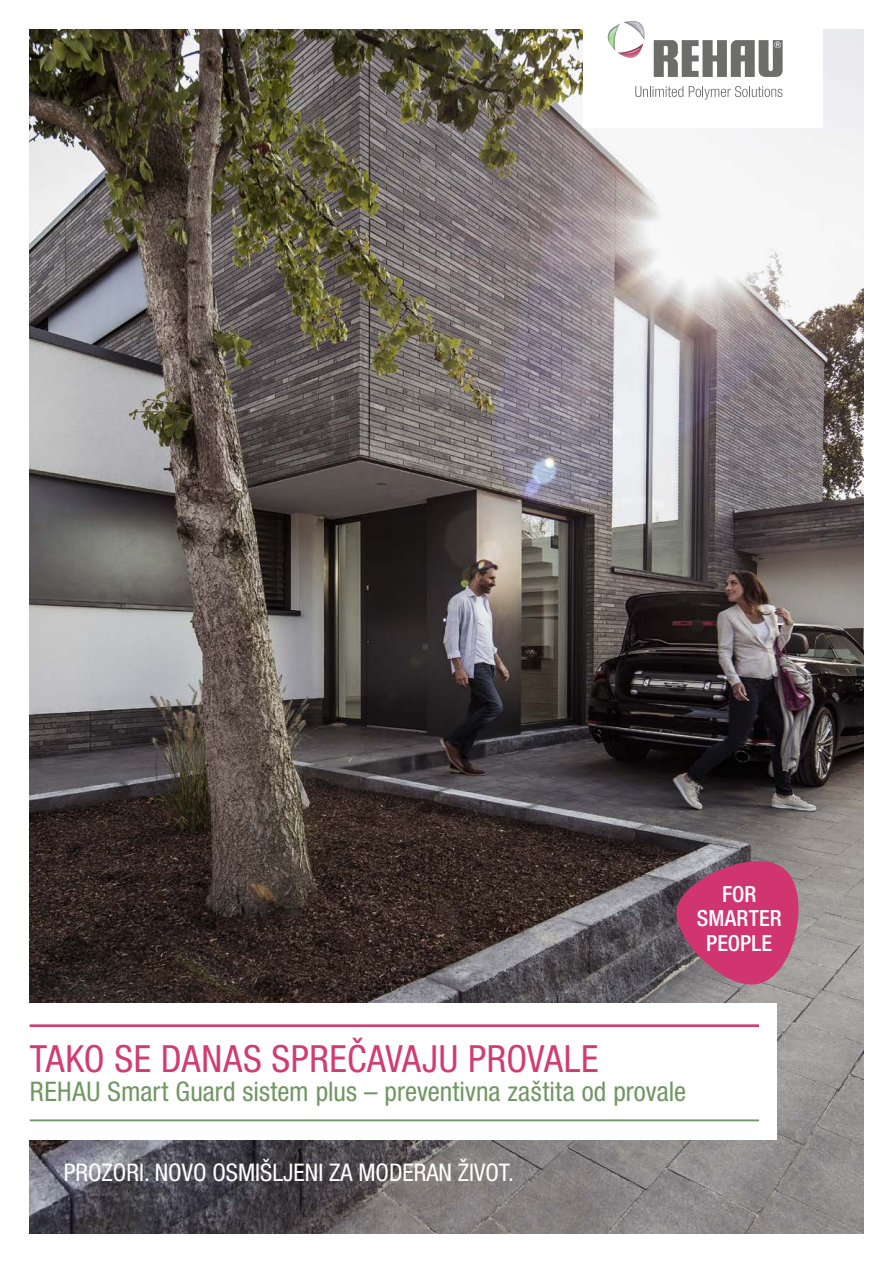
<style>
.page{position:relative;width:893px;height:1263px;background:#fff}
.page>*{position:absolute;margin:0;border:0;box-sizing:border-box;transform-origin:0 0}
.Cover_page_headline{font:condensed 37.5px "Helvetica Neue LTW1 G";letter-spacing:.015em;color:#d13c73}
.Cover_page_subline{font:condensed 27px "Helvetica Neue LTW1 G";letter-spacing:.005em;color:#709763}
.t1{font:condensed 24.3px "Helvetica Neue LTW1 G";color:#fff}
.t2{font:500 condensed 22.2px/24.5px "Helvetica Neue LTW1 G";color:#fff;text-align:center}
</style>
<div class="page">
<img style="left:30px;top:30px;width:833px;height:1203px">
<svg style="left:676px;top:861px;width:123px;height:123px;background:#bc4773"></svg>
<div style="left:0;top:1003px;width:776px;height:137px;background:#fff"></div>
<hr style="left:30px;top:1024px;width:729px;height:3px;background:#d13c73">
<hr style="left:30px;top:1119px;width:729px;height:2px;background:#709763">
<div style="left:583px;top:0;width:240px;height:127px;background:#fff"></div>
<svg style="left:635px;top:86px;width:48px;height:11px"></svg>
<svg style="left:689px;top:86px;width:93px;height:14px"></svg>
<svg style="left:654px;top:40px;width:129px;height:37px"></svg>
<svg style="left:608px;top:21px;width:36px;height:37px"></svg>
<p class="t2" style="left:697px;top:881px;width:86px">FOR<br>SMARTER<br>PEOPLE</p>
<p class="Cover_page_headline" style="left:30px;top:1036px;width:570px">TAKO SE DANAS SPREČAVAJU PROVALE</p>
<p class="Cover_page_subline" style="left:30px;top:1075px;width:658px">REHAU Smart Guard sistem plus – preventivna zaštita od provale</p>
<p class="t1" style="left:64px;top:1158px;width:452px">PROZORI. NOVO OSMIŠLJENI ZA MODERAN ŽIVOT.</p>
</div>
